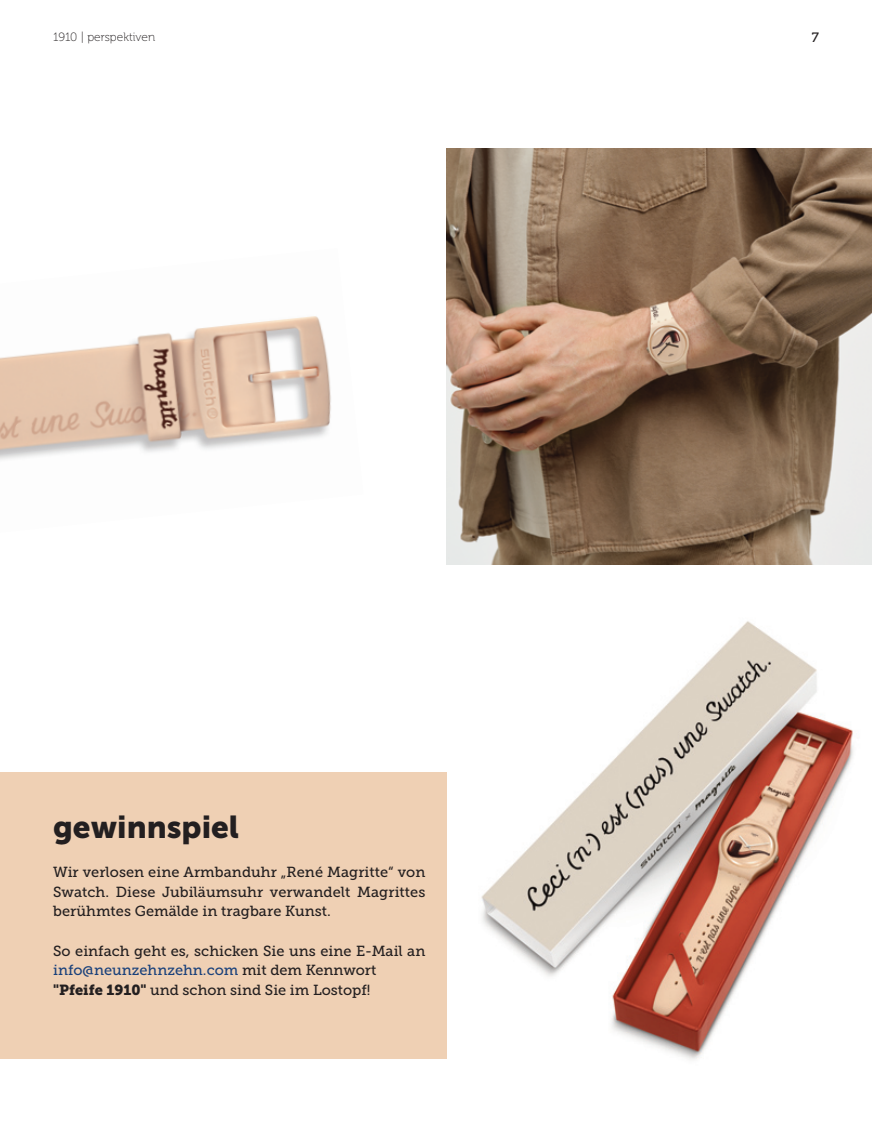
<style>
.page{position:relative;width:872px;height:1127px;background:#fff}
.page>*{position:absolute;margin:0;border:0;box-sizing:border-box;transform-origin:0 0}
.t1{font:31.5px "Museo Sans 900";color:#231f20}
.t2{font:14.55px/19.6px "Museo Slab 500";color:#231f20;text-align:justify}
.t3{font:13.5px "Museo 500";color:#231f20}
.t4{font:12px "Museo 100";color:#231f20}
.s1{color:#1a417b}
.s2{font-family:"Museo Slab 900"}
</style>
<div class="page">
<div style="left:0;top:772px;width:446px;height:286px;background:#efd0b4"></div>
<img style="left:0;top:316px;width:331px;height:144px">
<img style="left:446px;top:148px;width:426px;height:416px">
<img style="left:481px;top:621px;width:372px;height:439px">
<p class="t4" style="left:53px;top:32px;width:104px">1910 | perspektiven</p>
<p class="t1" style="left:53px;top:815px;width:187px">gewinnspiel</p>
<p class="t2" style="left:53px;top:863px;width:374px">Wir verlosen eine Armbanduhr „René Magritte“ von Swatch. Diese Jubiläumsuhr verwandelt Magrittes berühmtes Gemälde in tragbare Kunst.</p>
<p class="t2" style="left:53px;top:942px;width:374px">So einfach geht es, schicken Sie uns eine E-Mail an <span class="s1">info@neunzehnzehn.com</span> mit dem Kennwort</p>
<p class="t2" style="left:53px;top:981px;width:319px"><span class="s2">"Pfeife 1910"</span> und schon sind Sie im Lostopf!</p>
<p class="t3" style="left:811px;top:29px;width:9px">7</p>
</div>
